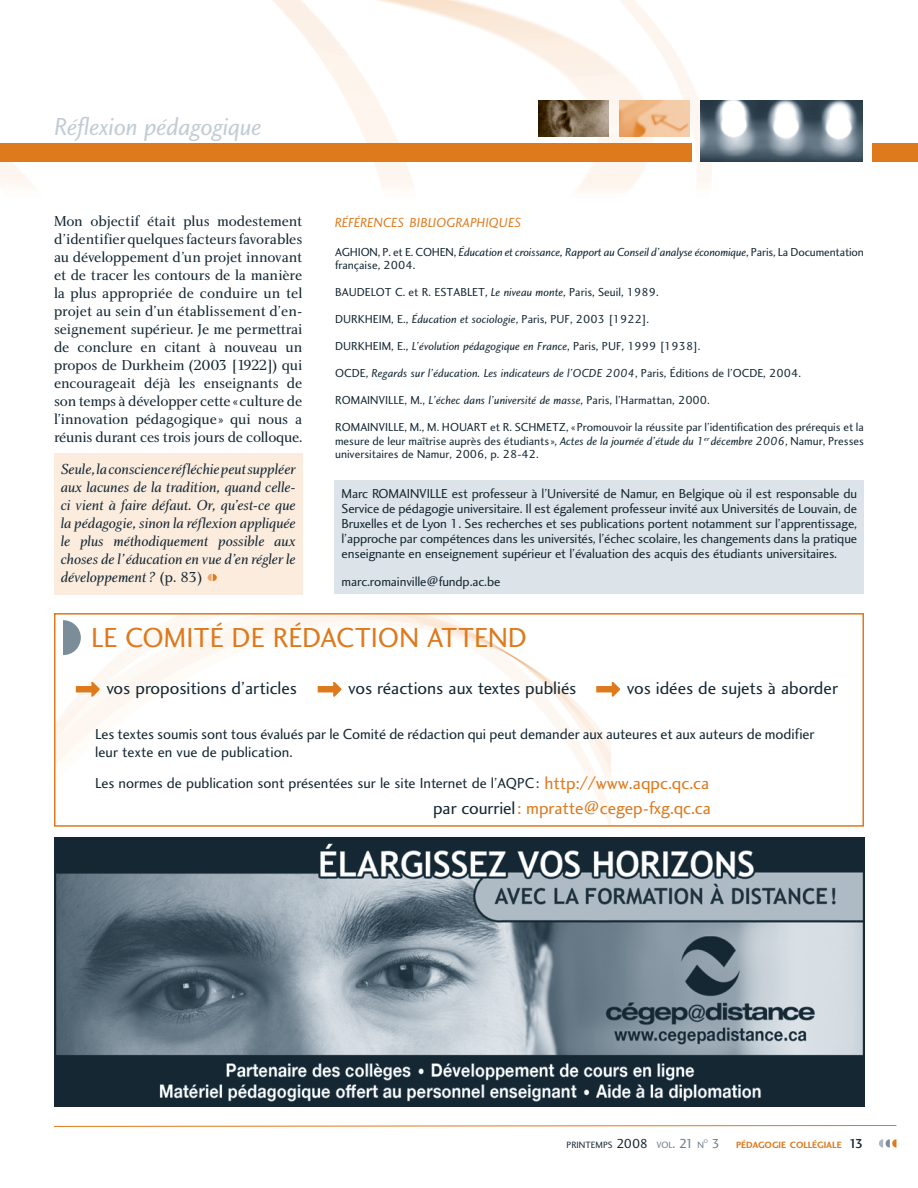
<style>
.page{position:relative;width:918px;height:1188px;background:#fff}
.page>*{position:absolute;margin:0;border:0;box-sizing:border-box;transform-origin:0 0}
.t1{font:28.5px "Charlotte Sans Book Plain";letter-spacing:-.005em;color:#de791c}
.t2{font:25.5px "Charlotte Sans Book Italic Plain";letter-spacing:-.01em;color:#c2ccd4}
.t3{font:18px "Charlotte Sans Book Plain";color:#142733}
.t4{font:18px "Charlotte Sans Book Plain";letter-spacing:-.005em;color:#de791c}
.t5{font:15px/18px "Charlotte Book Plain";letter-spacing:-.02em;color:#142733;text-align:justify}
.t6{font:15px/18px "Charlotte Book Italic Plain";color:#142733;text-align:justify}
.t7{font:15px/18px "Charlotte Sans Book Plain";letter-spacing:-.005em;color:#142733}
.t8{font:13.65px "Charlotte Sans Book Italic Plain";color:#de791c}
.t9{font:13.5px/15px "Charlotte Sans Book Plain";letter-spacing:-.01em;color:#142733;text-align:justify}
.t10{font:12px/13.5px "Charlotte Sans Book Plain";color:#142733;text-align:justify}
.t11{font:12px "Charlotte Sans Book Italic Plain";letter-spacing:-.01em;color:#142733}
.t12{font:9.45px "Charlotte Sans Bold Plain";color:#de791c}
.t13{font:9.45px "Charlotte Sans Book Plain";color:#142733}
.t14{font:5.55px "Charlotte Sans Book Plain";color:#687a88}
.s1{font-family:"Charlotte Book Plain"}
.s2{font-family:"Charlotte Sans Book Plain"}
.s3{font-family:"Charlotte Sans Book Italic Plain"}
.s4{font-size:18px;color:#de791c}
.s5{color:#142733}
.s6{font-size:13.5px}
.s7{color:#687a88}
.s8{font-size:13.5px;color:#687a88}
.s9{font-family:"Charlotte Sans Book Plain";font-size:13.5px;color:#687a88}
.s10{font-family:"Charlotte Sans Medium Plain";font-size:13.5px;color:#142733}
</style>
<div class="page">
<div style="left:335px;top:480px;width:529px;height:114px;background:#dde4e9"></div>
<div style="left:54px;top:453px;width:248px;height:142px;background:#fbecde"></div>
<svg style="left:208px;top:574px;width:9px;height:7px"></svg>
<img style="left:0;top:0;width:918px;height:192px">
<img style="left:701px;top:101px;width:162px;height:61px">
<img style="left:619px;top:101px;width:70px;height:36px">
<img style="left:538px;top:101px;width:71px;height:36px">
<svg style="left:879px;top:1139px;width:17px;height:9px"></svg>
<svg style="left:54px;top:1125px;width:843px;height:2px;background:#edbb8c"></svg>
<div style="left:872px;top:144px;width:46px;height:18px;background:#de791c"></div>
<div style="left:0;top:144px;width:691px;height:18px;background:#de791c"></div>
<img style="left:54px;top:837px;width:810px;height:270px">
<img style="left:57px;top:616px;width:554px;height:208px">
<div style="left:54px;top:613px;width:810px;height:214px;border:2px solid #de791c"></div>
<svg style="left:76px;top:682px;width:24px;height:15px"></svg>
<svg style="left:63px;top:620px;width:18px;height:35px"></svg>
<svg style="left:318px;top:682px;width:24px;height:15px"></svg>
<svg style="left:596px;top:682px;width:24px;height:15px"></svg>
<h2 class="t2" style="left:54px;top:116px;width:209px">Réflexion pédagogique</h2>
<p class="t5" style="left:54px;top:213px;width:250px">Mon objectif était plus modestement d’identifier quelques facteurs favorables au développement d’un projet innovant et de tracer les contours de la manière la plus appropriée de conduire un tel projet au sein d’un établissement d’en&shy;seignement supérieur. Je me permettrai de conclure en citant à nouveau un propos de Durkheim (2003 [1922]) qui encourageait déjà les enseignants de son temps à développer cette « culture de l’innovation pédagogique » qui nous a réunis durant ces trois jours de colloque.</p>
<p class="t6" style="left:61px;top:461px;width:236px">Seule, la conscience réfléchie peut suppléer aux lacunes de la tradition, quand celle&shy;ci vient à faire défaut. Or, qu’est-ce que la pédagogie, sinon la réflexion appliquée le plus méthodiquement possible aux choses de l’éducation en vue d’en régler le développement ? <span class="s1">(p. 83)</span></p>
<p class="t8" style="left:335px;top:217px;width:188px">RÉFÉRENCES BIBLIOGRAPHIQUES</p>
<p class="t11" style="left:335px;top:247px;width:530px"><span class="s2">AGHION, P. et E. COHEN,</span> Éducation et croissance, Rapport au Conseil d’analyse économique<span class="s2">, Paris, La Documentation</span></p>
<p class="t10" style="left:335px;top:260px;width:82px">française, 2004.</p>
<p class="t10" style="left:335px;top:287px;width:325px">BAUDELOT C. et R. ESTABLET, <span class="s3">Le niveau monte</span>, Paris, Seuil, 1989.</p>
<p class="t10" style="left:335px;top:314px;width:316px">DURKHEIM, E., <span class="s3">Éducation et sociologie</span>, Paris, PUF, 2003 [1922].</p>
<p class="t10" style="left:335px;top:341px;width:367px">DURKHEIM, E., <span class="s3">L’évolution pédagogique en France</span>, Paris, PUF, 1999 [1938].</p>
<p class="t11" style="left:335px;top:369px;width:467px"><span class="s2">OCDE,</span> Regards sur l’éducation. Les indicateurs de l’OCDE 2004<span class="s2">, Paris, Éditions de l’OCDE, 2004.</span></p>
<p class="t10" style="left:335px;top:395px;width:376px">ROMAINVILLE, M., <span class="s3">L’échec dans l’université de masse</span>, Paris, l’Harmattan, 2000.</p>
<p class="t10" style="left:335px;top:422px;width:530px">ROMAINVILLE, M., M. HOUART et R. SCHMETZ, « Promouvoir la réussite par l’identification des prérequis et la mesure de leur maîtrise auprès des étudiants », <span class="s3">Actes de la journée d’étude du 1</span><sup>er</sup> <span class="s3">décembre 2006</span>, Namur, Presses universitaires de Namur, 2006, p. 28-42.</p>
<p class="t9" style="left:342px;top:487px;width:517px">Marc ROMAINVILLE est professeur à l’Université de Namur, en Belgique où il est responsable du Service de pédagogie universitaire. Il est également professeur invité aux Universités de Louvain, de Bruxelles et de Lyon 1. Ses recherches et ses publications portent notamment sur l’apprentissage, l’approche par compétences dans les universités, l’échec scolaire, les changements dans la pratique enseignante en enseignement supérieur et l’évaluation des acquis des étudiants universitaires.</p>
<p class="t9" style="left:342px;top:575px;width:160px">marc.romainville@fundp.ac.be</p>
<h1 class="t1" style="left:91px;top:626px;width:437px">LE COMITÉ DE RÉDACTION ATTEND</h1>
<h3 class="t3" style="left:106px;top:681px;width:192px">vos propositions d’articles</h3>
<h3 class="t3" style="left:348px;top:681px;width:230px">vos réactions aux textes publiés</h3>
<h3 class="t3" style="left:627px;top:681px;width:213px">vos idées de sujets à aborder</h3>
<p class="t7" style="left:95px;top:726px;width:721px">Les textes soumis sont tous évalués par le Comité de rédaction qui peut demander aux auteures et aux auteurs de modifier leur texte en vue de publication.</p>
<p class="t7" style="left:95px;top:776px;width:616px">Les normes de publication sont présentées sur le site Internet de l’AQPC : <span class="s4">http://www.aqpc.qc.ca</span></p>
<h3 class="t4" style="left:433px;top:801px;width:279px"><span class="s5">par courriel</span> : mpratte@cegep-fxg.qc.ca</h3>
<p class="t13" style="left:567px;top:1141px;width:139px">PRINTEMPS <span class="s6">2008</span> <span class="s7">VOL</span><span class="s8">. 21</span> <span class="s7">N</span></p>
<p class="t14" style="left:704px;top:1139px;width:6px">O</p>
<p class="t12" style="left:712px;top:1141px;width:153px"><span class="s9">3</span> PÉDAGOGIE COLLÉGIALE <span class="s10">13</span></p>
</div>
